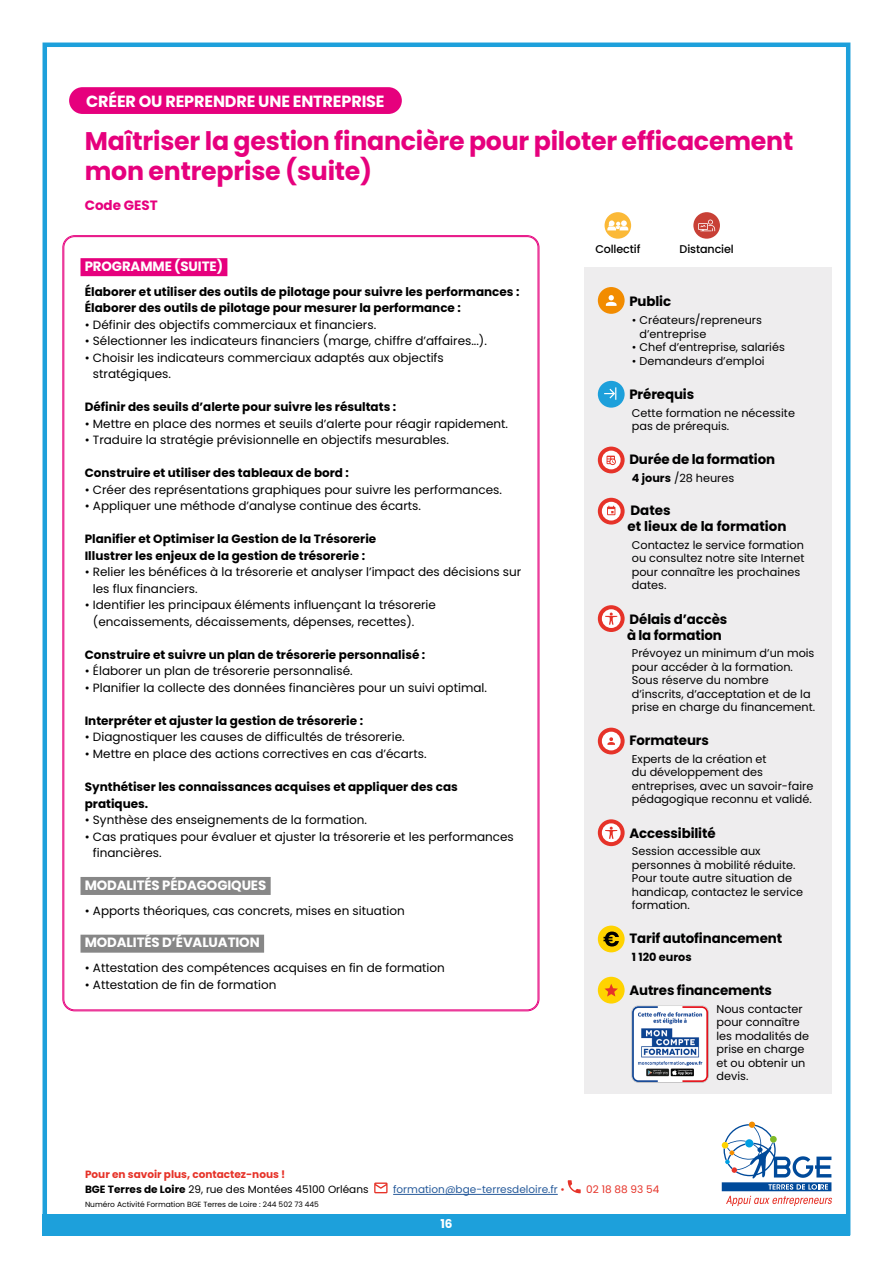
<style>
.page{position:relative;width:893px;height:1263px;background:#fff}
.page>*{position:absolute;margin:0;border:0;box-sizing:border-box;transform-origin:0 0}
.t1{font:700 25.5px/30px "Poppins";letter-spacing:-.01em;color:#e6007d}
.t2{font:700 16.2px "Poppins";letter-spacing:-.01em;color:#fff}
.t3{font:700 13.5px/16.2px "Poppins";letter-spacing:-.01em;color:#000}
.t4{font:700 13.5px "Poppins";letter-spacing:-.01em;color:#fff}
.t5{font:700 13.5px "Poppins";color:#e6007d}
.t6{font:700 12.15px "Poppins";color:#fff}
.t7{font:12px/16.5px "Poppins";color:#000}
.t8{font:700 12px/16.5px "Poppins";color:#000}
.t9{font:11.25px/13.5px "Poppins";color:#000}
.t10{font:500 11.25px "Poppins";letter-spacing:-.01em;color:#000}
.t11{font:700 11.25px "Poppins";color:#000}
.t12{font:700 10.5px/15px "Poppins";color:#e63329}
.t13{font:10.5px "Poppins";color:#275b9b}
.t14{font:10.5px "Poppins";color:#e63329}
.t15{font:7.5px "Poppins";color:#000}
.s1{font-weight:700}
.s2{color:#000}
.s3{font-weight:400;color:#000}
.s4{color:#e63329}
</style>
<div class="page">
<div style="left:43px;top:1214px;width:807px;height:21px;background:#1da0db"></div>
<div style="left:69px;top:87px;width:333px;height:27px;background:#e6007d;border-radius:13px"></div>
<div style="left:584px;top:267px;width:247px;height:827px;background:#eeedee"></div>
<div style="left:598px;top:287px;width:27px;height:27px;background:#f28c00;border-radius:50%"></div>
<svg style="left:606px;top:295px;width:11px;height:11px"></svg>
<div style="left:598px;top:381px;width:27px;height:27px;background:#1da0db;border-radius:50%"></div>
<svg style="left:604px;top:387px;width:12px;height:13px"></svg>
<svg style="left:598px;top:447px;width:27px;height:26px"></svg>
<svg style="left:602px;top:451px;width:19px;height:18px"></svg>
<svg style="left:607px;top:456px;width:9px;height:9px"></svg>
<svg style="left:598px;top:498px;width:27px;height:27px"></svg>
<svg style="left:602px;top:502px;width:19px;height:18px"></svg>
<svg style="left:607px;top:506px;width:8px;height:9px"></svg>
<svg style="left:598px;top:605px;width:27px;height:27px"></svg>
<svg style="left:602px;top:609px;width:19px;height:19px"></svg>
<svg style="left:605px;top:612px;width:12px;height:13px"></svg>
<svg style="left:598px;top:728px;width:27px;height:26px"></svg>
<div style="left:602px;top:732px;width:19px;height:18px;background:#fff;border-radius:50%"></div>
<svg style="left:607px;top:737px;width:8px;height:8px"></svg>
<svg style="left:598px;top:819px;width:27px;height:27px"></svg>
<svg style="left:602px;top:823px;width:19px;height:19px"></svg>
<svg style="left:605px;top:827px;width:12px;height:12px"></svg>
<div style="left:598px;top:925px;width:27px;height:27px;background:#ffd300;border-radius:50%"></div>
<svg style="left:603px;top:931px;width:16px;height:15px"></svg>
<div style="left:598px;top:977px;width:27px;height:26px;background:#ffd300;border-radius:50%"></div>
<svg style="left:605px;top:984px;width:13px;height:12px"></svg>
<div style="left:81px;top:258px;width:146px;height:18px;background:#e6007d"></div>
<div style="left:81px;top:877px;width:190px;height:18px;background:#878787"></div>
<div style="left:81px;top:935px;width:183px;height:18px;background:#878787"></div>
<img style="left:631px;top:1005px;width:78px;height:78px">
<div style="left:605px;top:212px;width:26px;height:27px;background:#fbb937;border-radius:50%"></div>
<svg style="left:607px;top:220px;width:21px;height:10px"></svg>
<svg style="left:693px;top:212px;width:27px;height:27px"></svg>
<svg style="left:698px;top:220px;width:17px;height:11px"></svg>
<div style="left:43px;top:43px;width:807px;height:1192px;border:4px solid #1da0db"></div>
<hr style="left:393px;top:1194px;width:165px;height:1px;background:#275b9b">
<svg style="left:374px;top:1182px;width:14px;height:11px"></svg>
<svg style="left:568px;top:1180px;width:13px;height:13px"></svg>
<svg style="left:726px;top:1196px;width:106px;height:10px"></svg>
<svg style="left:749px;top:1121px;width:6px;height:7px"></svg>
<div style="left:722px;top:1182px;width:109px;height:9px;background:#004a9a"></div>
<svg style="left:722px;top:1124px;width:109px;height:66px"></svg>
<h2 class="t2" style="left:86px;top:92px;width:300px">CRÉER OU REPRENDRE UNE ENTREPRISE</h2>
<h1 class="t1" style="left:85px;top:126px;width:710px">Maîtriser la gestion financière pour piloter efficacement mon entreprise (suite)</h1>
<p class="t5" style="left:85px;top:197px;width:75px">Code GEST</p>
<p class="t10" style="left:595px;top:243px;width:47px">Collectif</p>
<p class="t10" style="left:680px;top:243px;width:56px">Distanciel</p>
<p class="t4" style="left:85px;top:258px;width:140px">PROGRAMME (SUITE)</p>
<p class="t8" style="left:85px;top:284px;width:436px">Élaborer et utiliser des outils de pilotage pour suivre les performances :<br>Élaborer des outils de pilotage pour mesurer la performance :</p>
<p class="t7" style="left:85px;top:317px;width:293px">• Définir des objectifs commerciaux et financiers.</p>
<p class="t7" style="left:85px;top:333px;width:404px">• Sélectionner les indicateurs financiers (marge, chiffre d’affaires...).</p>
<p class="t7" style="left:93px;top:350px;width:352px;text-indent:-8px">• Choisir les indicateurs commerciaux adaptés aux objectifs stratégiques.</p>
<p class="t8" style="left:85px;top:399px;width:313px">Définir des seuils d’alerte pour suivre les résultats :</p>
<p class="t7" style="left:85px;top:416px;width:425px">• Mettre en place des normes et seuils d’alerte pour réagir rapidement.</p>
<p class="t7" style="left:85px;top:432px;width:366px">• Traduire la stratégie prévisionnelle en objectifs mesurables.</p>
<p class="t8" style="left:85px;top:465px;width:266px">Construire et utiliser des tableaux de bord :</p>
<p class="t7" style="left:85px;top:482px;width:419px">• Créer des représentations graphiques pour suivre les performances.</p>
<p class="t7" style="left:85px;top:498px;width:338px">• Appliquer une méthode d’analyse continue des écarts.</p>
<p class="t8" style="left:85px;top:531px;width:293px">Planifier et Optimiser la Gestion de la Trésorerie<br>Illustrer les enjeux de la gestion de trésorerie :</p>
<p class="t7" style="left:93px;top:564px;width:430px;text-indent:-8px">• Relier les bénéfices à la trésorerie et analyser l’impact des décisions sur les flux financiers.</p>
<p class="t7" style="left:93px;top:597px;width:345px;text-indent:-8px">• Identifier les principaux éléments influençant la trésorerie (encaissements, décaissements, dépenses, recettes).</p>
<p class="t8" style="left:85px;top:647px;width:342px">Construire et suivre un plan de trésorerie personnalisé :</p>
<p class="t7" style="left:85px;top:663px;width:269px">• Élaborer un plan de trésorerie personnalisé.</p>
<p class="t7" style="left:85px;top:680px;width:404px">• Planifier la collecte des données financières pour un suivi optimal.</p>
<p class="t8" style="left:85px;top:713px;width:280px">Interpréter et ajuster la gestion de trésorerie :</p>
<p class="t7" style="left:85px;top:729px;width:321px">• Diagnostiquer les causes de difficultés de trésorerie.</p>
<p class="t7" style="left:85px;top:746px;width:343px">• Mettre en place des actions correctives en cas d’écarts.</p>
<p class="t8" style="left:85px;top:779px;width:375px">Synthétiser les connaissances acquises et appliquer des cas pratiques.</p>
<p class="t7" style="left:85px;top:812px;width:284px">• Synthèse des enseignements de la formation.</p>
<p class="t7" style="left:93px;top:828px;width:422px;text-indent:-8px">• Cas pratiques pour évaluer et ajuster la trésorerie et les performances financières.</p>
<p class="t4" style="left:85px;top:877px;width:183px">MODALITÉS PÉDAGOGIQUES</p>
<p class="t7" style="left:85px;top:902px;width:321px">• Apports théoriques, cas concrets, mises en situation</p>
<p class="t4" style="left:85px;top:935px;width:176px">MODALITÉS D’ÉVALUATION</p>
<p class="t7" style="left:85px;top:960px;width:362px">• Attestation des compétences acquises en fin de formation</p>
<p class="t7" style="left:85px;top:976px;width:193px">• Attestation de fin de formation</p>
<p class="t3" style="left:629px;top:294px;width:43px">Public</p>
<p class="t9" style="left:639px;top:313px;width:124px;text-indent:-8px">• Créateurs/repreneurs d’entreprise</p>
<p class="t9" style="left:632px;top:340px;width:155px">• Chef d’entreprise, salariés</p>
<p class="t9" style="left:632px;top:354px;width:134px">• Demandeurs d’emploi</p>
<p class="t3" style="left:629px;top:386px;width:66px">Prérequis</p>
<p class="t9" style="left:632px;top:406px;width:165px">Cette formation ne nécessite pas de prérequis.</p>
<p class="t3" style="left:629px;top:451px;width:147px">Durée de la formation</p>
<p class="t9" style="left:632px;top:471px;width:104px"><span class="s1">4 jours</span> /28 heures</p>
<p class="t3" style="left:627px;top:502px;width:161px">Dates<br>et lieux de la formation</p>
<p class="t9" style="left:632px;top:538px;width:174px">Contactez le service formation ou consultez notre site Internet pour connaître les prochaines dates.</p>
<p class="t3" style="left:627px;top:611px;width:102px">Délais d’accès à la formation</p>
<p class="t9" style="left:632px;top:647px;width:185px">Prévoyez un minimum d’un mois pour accéder à la formation.<br>Sous réserve du nombre d’inscrits, d’acceptation et de la prise en charge du financement.</p>
<p class="t3" style="left:629px;top:732px;width:81px">Formateurs</p>
<p class="t9" style="left:632px;top:752px;width:183px">Experts de la création et<br>du développement des entreprises, avec un savoir-faire pédagogique reconnu et validé.</p>
<p class="t3" style="left:629px;top:825px;width:88px">Accessibilité</p>
<p class="t9" style="left:632px;top:845px;width:173px">Session accessible aux personnes à mobilité réduite.<br>Pour toute autre situation de handicap, contactez le service formation.</p>
<p class="t3" style="left:629px;top:930px;width:154px">Tarif autofinancement</p>
<p class="t11" style="left:632px;top:950px;width:61px">1 120 euros</p>
<p class="t3" style="left:629px;top:982px;width:144px">Autres financements</p>
<p class="t9" style="left:716px;top:1002px;width:94px">Nous contacter pour connaître les modalités de prise en charge et ou obtenir un devis.</p>
<p class="t12" style="left:85px;top:1167px;width:285px">Pour en savoir plus, contactez-nous !<br><span class="s2">BGE Terres de Loire</span> <span class="s3">29, rue des Montées 45100 Orléans</span></p>
<p class="t15" style="left:85px;top:1200px;width:235px">Numéro Activité Formation BGE Terres de Loire : 244 502 73 445</p>
<p class="t13" style="left:393px;top:1183px;width:173px">formation@bge-terresdeloire.fr <span class="s4">•</span></p>
<p class="t14" style="left:586px;top:1183px;width:75px">02 18 88 93 54</p>
<p class="t6" style="left:440px;top:1216px;width:14px">16</p>
</div>
